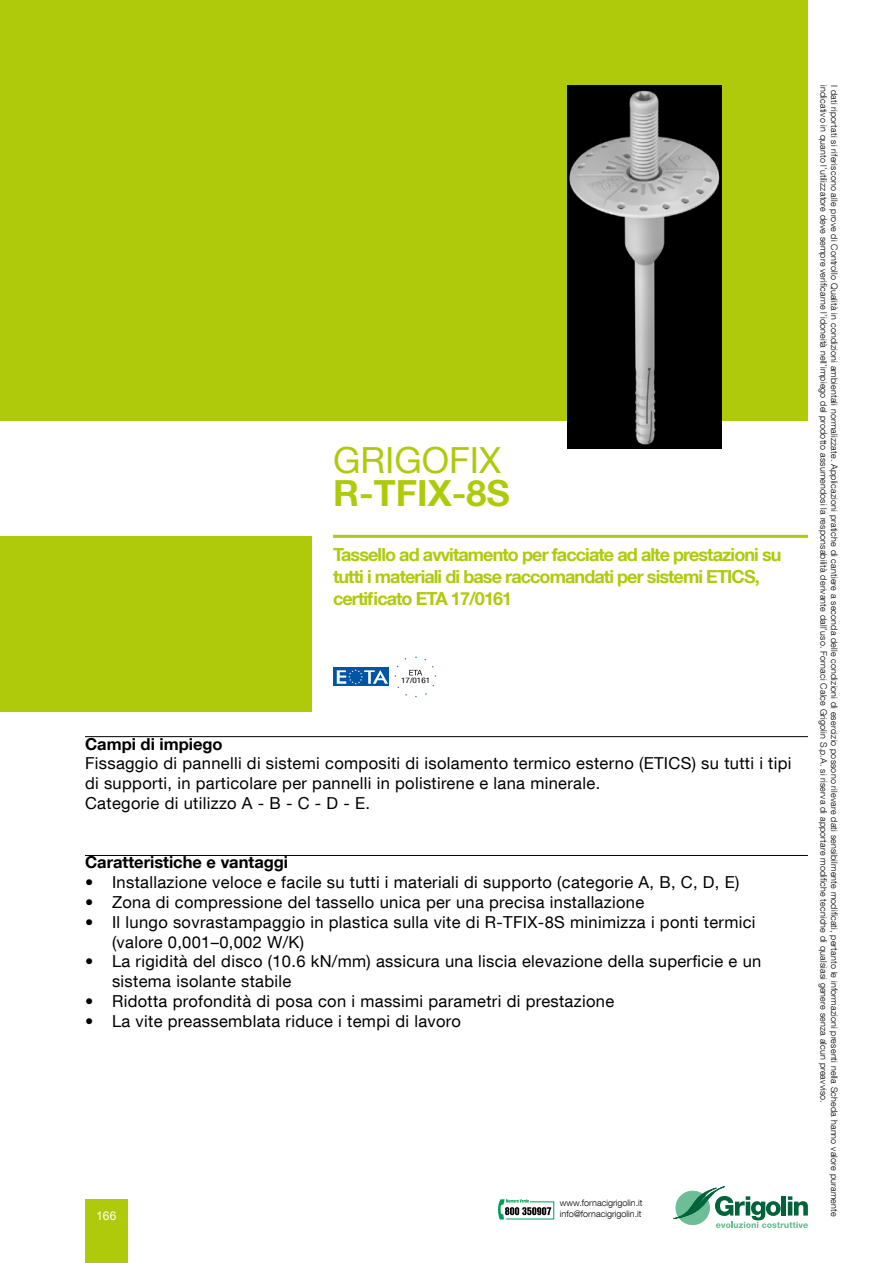
<style>
.page{position:relative;width:893px;height:1263px;background:#fff}
.page>*{position:absolute;margin:0;border:0;box-sizing:border-box;transform-origin:0 0}
.t1{font:700 36px "Helvetica Neue LT Com";color:#afca0b}
.t2{font:36px "Helvetica Neue LT Com";color:#afca0b}
.t3{font:700 18px/21.6px "Helvetica Neue LT Com";letter-spacing:-.05em;color:#afca0b}
.t4{font:16.5px/19.8px "Helvetica Neue LT Com";letter-spacing:.02em;color:#000}
.t5{font:700 16.5px "Helvetica Neue LT Com";color:#000}
.t6{font:12px "Arial";color:#fff}
.t7{font:300 9px "Helvetica Neue LT Com";letter-spacing:.02em;color:#000}
.t8{font:300 9px "Helvetica Neue LT Com";color:#000}
.t9{font:condensed 7.65px "Helvetica Neue LT Com";color:#000;scale:1.2 1}
</style>
<div class="page">
<svg style="left:673px;top:1186px;width:135px;height:42px"></svg>
<div style="left:85px;top:1199px;width:43px;height:64px;background:#afca0b"></div>
<div style="left:0;top:0;width:808px;height:420px;background:#afca0b"></div>
<div style="left:0;top:536px;width:312px;height:176px;background:#afca0b"></div>
<hr style="left:333px;top:535px;width:475px;height:3px;background:#afca0b">
<img style="left:568px;top:85px;width:153px;height:363px">
<hr style="left:85px;top:736px;width:723px;height:1px;background:#000">
<hr style="left:85px;top:855px;width:723px;height:1px;background:#000">
<div style="left:333px;top:667px;width:56px;height:19px;background:#0056a4"></div>
<svg style="left:337px;top:669px;width:51px;height:15px"></svg>
<svg style="left:394px;top:656px;width:42px;height:41px"></svg>
<div style="left:401px;top:677px;width:29px;height:7px;background:#fff"></div>
<svg style="left:498px;top:1199px;width:56px;height:20px"></svg>
<h1 class="t2" style="left:333px;top:437px;width:169px">GRIGOFIX</h1>
<h1 class="t1" style="left:333px;top:470px;width:178px">R-TFIX-8S</h1>
<p class="t3" style="left:333px;top:544px;width:450px">Tassello ad avvitamento per facciate ad alte prestazioni su tutti i materiali di base raccomandati per sistemi ETICS, certificato ETA 17/0161</p>
<p class="t9" style="left:401px;top:676px;width:26px">17/0161</p>
<p class="t5" style="left:85px;top:733px;width:139px">Campi di impiego</p>
<p class="t4" style="left:85px;top:753px;width:708px">Fissaggio di pannelli di sistemi compositi di isolamento termico esterno (ETICS) su tutti i tipi di supporti, in particolare per pannelli in polistirene e lana minerale.<br>Categorie di utilizzo A - B - C - D - E.</p>
<p class="t5" style="left:85px;top:852px;width:205px">Caratteristiche e vantaggi</p>
<p class="t4" style="left:85px;top:872px;width:656px">• Installazione veloce e facile su tutti i materiali di supporto (categorie A, B, C, D, E)</p>
<p class="t4" style="left:85px;top:892px;width:561px">• Zona di compressione del tassello unica per una precisa installazione</p>
<p class="t4" style="left:112px;top:912px;width:645px;text-indent:-27px">• Il lungo sovrastampaggio in plastica sulla vite di R-TFIX-8S minimizza i ponti termici (valore 0,001–0,002 W/K)</p>
<p class="t4" style="left:112px;top:951px;width:651px;text-indent:-27px">• La rigidità del disco (10.6 kN/mm) assicura una liscia elevazione della superficie e un sistema isolante stabile</p>
<p class="t4" style="left:85px;top:991px;width:531px">• Ridotta profondità di posa con i massimi parametri di prestazione</p>
<p class="t4" style="left:85px;top:1011px;width:377px">• La vite preassemblata riduce i tempi di lavoro</p>
<p class="t8" style="left:560px;top:1197px;width:84px">www.fornacigrigolin.it</p>
<p class="t6" style="left:96px;top:1207px;width:22px">166</p>
<p class="t8" style="left:560px;top:1208px;width:83px">info@fornacigrigolin.it</p>
<p class="t7" style="left:829px;top:85px;width:1019px;rotate:90deg">indicativo in quanto l’utilizzatore deve sempre verificarne l’idoneità nell’impiego del prodotto assumendosi la responsabilità derivante dall’uso. Fornaci Calce Grigolin S.p.A. si riserva di apportare modifiche tecniche di qualsiasi genere senza alcun preavviso.</p>
<p class="t7" style="left:840px;top:85px;width:1133px;rotate:90deg">I dati riportati si riferiscono alle prove di Controllo Qualità in condizioni ambientali normalizzate. Applicazioni pratiche di cantiere a seconda delle condizioni di esercizio possono rilevare dati sensibilmente modificati, pertanto le informazioni presenti nella Scheda hanno valore puramente</p>
</div>
